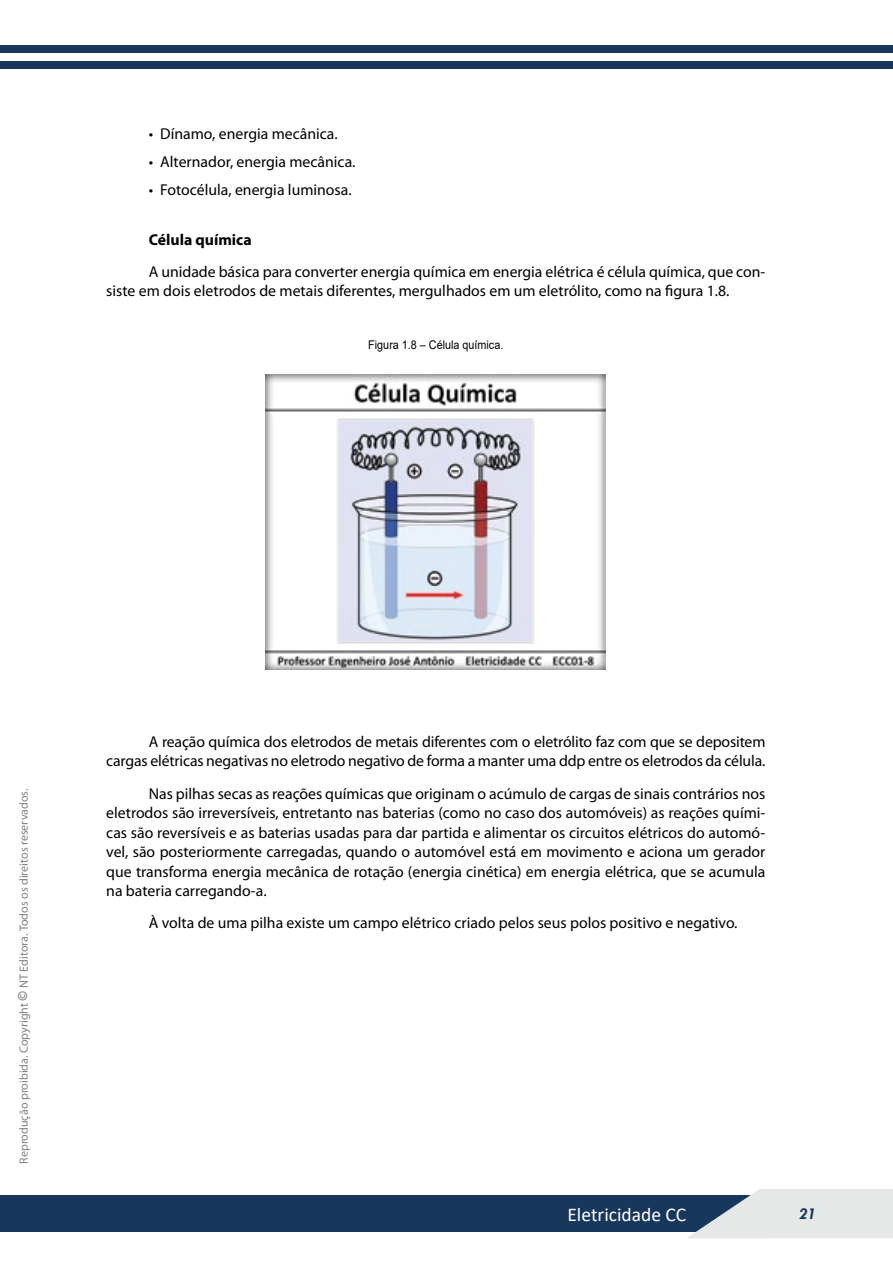
<style>
.page{position:relative;width:893px;height:1263px;background:#fff}
.page>*{position:absolute;margin:0;border:0;box-sizing:border-box;transform-origin:0 0}
.t1{font:19.5px "Calibri";color:#fff}
.t2{font:italic 700 16.5px "Tw Cen";color:#18375d}
.t3{font:15.75px/19.5px "Myriad Pro";color:#000}
.t4{font:700 15.75px "Myriad Pro";color:#000}
.t5{font:12px "Myriad Pro";color:#808285}
.t6{font:12px "Arial";color:#000;scale:.9 1}
.s1{font-weight:700;font-size:15px}
</style>
<div class="page">
<div style="left:0;top:45px;width:893px;height:8px;background:#18375d"></div>
<div style="left:0;top:61px;width:893px;height:8px;background:#18375d"></div>
<div style="left:0;top:1195px;width:893px;height:37px;background:#18375d"></div>
<svg style="left:687px;top:1189px;width:206px;height:49px"></svg>
<img style="left:266px;top:375px;width:340px;height:294px">
<p class="t3" style="left:149px;top:124px;width:190px">• Dínamo, energia mecânica.</p>
<p class="t3" style="left:149px;top:152px;width:208px">• Alternador, energia mecânica.</p>
<p class="t3" style="left:149px;top:180px;width:204px">• Fotocélula, energia luminosa.</p>
<p class="t4" style="left:149px;top:231px;width:104px">Célula química</p>
<p class="t3" style="left:106px;top:262px;width:661px;text-indent:43px">A unidade básica para converter energia química em energia elétrica é célula química, que con&shy;siste em dois eletrodos de metais diferentes, mergulhados em um eletrólito, como na figura 1.8.</p>
<p class="t6" style="left:368px;top:337px;width:152px">Figura 1.8 – Célula química.</p>
<p class="t5" style="left:16px;top:1164px;width:377px;rotate:-90deg">Reprodução proibida. Copyright <span class="s1">©</span> NT Editora. Todos os direitos reservados.</p>
<p class="t3" style="left:106px;top:731px;width:661px;text-align:right">A reação química dos eletrodos de metais diferentes com o eletrólito faz com que se depositem cargas elétricas negativas no eletrodo negativo de forma a manter uma ddp entre os eletrodos da célula.</p>
<p class="t3" style="left:106px;top:783px;width:661px;text-align:justify;text-indent:43px">Nas pilhas secas as reações químicas que originam o acúmulo de cargas de sinais contrários nos eletrodos são irreversíveis, entretanto nas baterias (como no caso dos automóveis) as reações quími&shy;cas são reversíveis e as baterias usadas para dar partida e alimentar os circuitos elétricos do automó&shy;vel, são posteriormente carregadas, quando o automóvel está em movimento e aciona um gerador que transforma energia mecânica de rotação (energia cinética) em energia elétrica, que se acumula na bateria carregando-a.</p>
<p class="t3" style="left:149px;top:913px;width:590px">À volta de uma pilha existe um campo elétrico criado pelos seus polos positivo e negativo.</p>
<p class="t1" style="left:567px;top:1201px;width:120px">Eletricidade CC</p>
<p class="t2" style="left:799px;top:1204px;width:19px">21</p>
</div>
